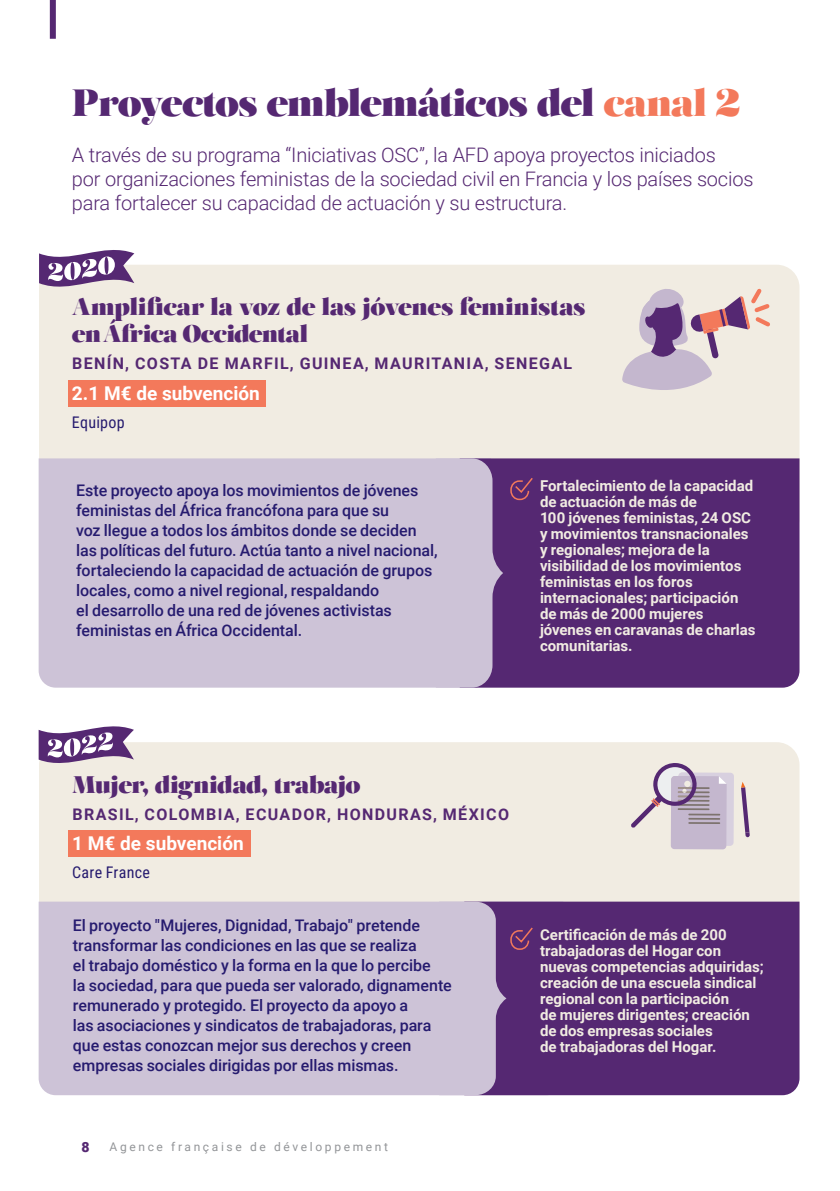
<style>
.page{position:relative;width:840px;height:1191px;background:#fff}
.page>*{position:absolute;margin:0;border:0;box-sizing:border-box;transform-origin:0 0}
.COUV_Titre{font:38px "Salome";letter-spacing:-.035em;color:#552872}
.COUV_Titre-2{font:24px/26px "Salome";letter-spacing:-.03em;color:#552872}
.t1{font:300 20px/24px "Roboto";letter-spacing:-.01em;color:#552872}
.t2{font:700 19px "Roboto";color:#fff}
.t3{font:500 16px/20px "Roboto";letter-spacing:-.005em;color:#261b6f}
.TITRES_-_POINTS{font:700 16px "Roboto";letter-spacing:.085em;color:#552872}
.t4{font:16px "Roboto Condensed";letter-spacing:.015em;color:#261b6f}
.t5{font:700 15px/16px "Roboto";color:#f1ece2}
.t6{font:900 14px "Roboto";color:#552872}
.t7{font:12px "Roboto";letter-spacing:.22em;color:#939598}
.s1{color:#f3795b}
</style>
<div class="page">
<div style="left:39px;top:265px;width:760px;height:276px;background:#f1ece2;border-radius:23px"></div>
<div style="left:39px;top:458px;width:396px;height:229px;background:#cdc3d7"></div>
<div style="left:503px;top:458px;width:296px;height:229px;background:#552872"></div>
<div style="left:50px;top:0;width:6px;height:39px;background:#552872"></div>
<div style="left:39px;top:742px;width:760px;height:276px;background:#f1ece2;border-radius:23px"></div>
<div style="left:68px;top:380px;width:198px;height:27px;background:#f3795b"></div>
<div style="left:68px;top:830px;width:183px;height:27px;background:#f3795b"></div>
<svg style="left:39px;top:250px;width:95px;height:37px"></svg>
<svg style="left:39px;top:726px;width:95px;height:37px"></svg>
<svg style="left:631px;top:763px;width:102px;height:86px"></svg>
<svg style="left:741px;top:782px;width:8px;height:55px"></svg>
<svg style="left:622px;top:288px;width:148px;height:102px"></svg>
<div style="left:39px;top:901px;width:400px;height:194px;background:#cdc3d7"></div>
<div style="left:534px;top:901px;width:265px;height:194px;background:#552872"></div>
<svg style="left:435px;top:458px;width:68px;height:229px;background:#baaac7"></svg>
<svg style="left:509px;top:476px;width:25px;height:25px"></svg>
<svg style="left:439px;top:901px;width:95px;height:194px;background:#9d85ae"></svg>
<p class="COUV_Titre" style="left:72px;top:78px;width:669px">Proyectos emblemáticos del <span class="s1">canal 2</span></p>
<p class="t1" style="left:72px;top:143px;width:682px">A través de su programa “Iniciativas OSC”, la AFD apoya proyectos iniciados<br>por organizaciones feministas de la sociedad civil en Francia y los países socios para fortalecer su capacidad de actuación y su estructura.</p>
<p class="COUV_Titre-2" style="left:72px;top:294px;width:515px">Amplificar la voz de las jóvenes feministas enÁfrica Occidental</p>
<p class="TITRES_-_POINTS" style="left:72px;top:352px;width:501px">BENÍN, COSTA DE MARFIL, GUINEA, MAURITANIA, SENEGAL</p>
<p class="t2" style="left:72px;top:379px;width:189px">2.1 M€ de subvención</p>
<p class="t4" style="left:72px;top:411px;width:54px">Equipop</p>
<p class="t3" style="left:76px;top:479px;width:363px">Este proyecto apoya los movimientos de jóvenes feministas del África francófona para que su<br>voz llegue a todos los ámbitos donde se deciden las políticas del futuro. Actúa tanto a nivel nacional, fortaleciendo la capacidad de actuación de grupos locales, como a nivel regional, respaldando<br>el desarrollo de una red de jóvenes activistas feministas en África Occidental.</p>
<p class="t5" style="left:539px;top:477px;width:217px">Fortalecimiento de la capacidad de actuación de más de<br>100 jóvenes feministas, 24 OSC y movimientos transnacionales y regionales; mejora de la visibilidad de los movimientos feministas en los foros internacionales; participación de más de 2000 mujeres jóvenes en caravanas de charlas comunitarias.</p>
<p class="COUV_Titre-2" style="left:72px;top:771px;width:290px">Mujer, dignidad, trabajo</p>
<p class="TITRES_-_POINTS" style="left:72px;top:803px;width:438px">BRASIL, COLOMBIA, ECUADOR, HONDURAS, MÉXICO</p>
<p class="t2" style="left:72px;top:830px;width:173px">1 M€ de subvención</p>
<p class="t4" style="left:72px;top:861px;width:79px">Care France</p>
<p class="t3" style="left:73px;top:914px;width:380px">El proyecto "Mujeres, Dignidad, Trabajo" pretende transformar las condiciones en las que se realiza<br>el trabajo doméstico y la forma en la que lo percibe<br>la sociedad, para que pueda ser valorado, dignamente remunerado y protegido. El proyecto da apoyo a<br>las asociaciones y sindicatos de trabajadoras, para que estas conozcan mejor sus derechos y creen empresas sociales dirigidas por ellas mismas.</p>
<p class="t6" style="left:81px;top:1136px;width:10px">8</p>
<p class="t7" style="left:109px;top:1138px;width:280px">Agence française de développement</p>
<p class="t5" style="left:539px;top:926px;width:225px">Certificación de más de 200 trabajadoras del Hogar con nuevas competencias adquiridas; creación de una escuela sindical regional con la participación<br>de mujeres dirigentes; creación de dos empresas sociales<br>de trabajadoras del Hogar.</p>
</div>
